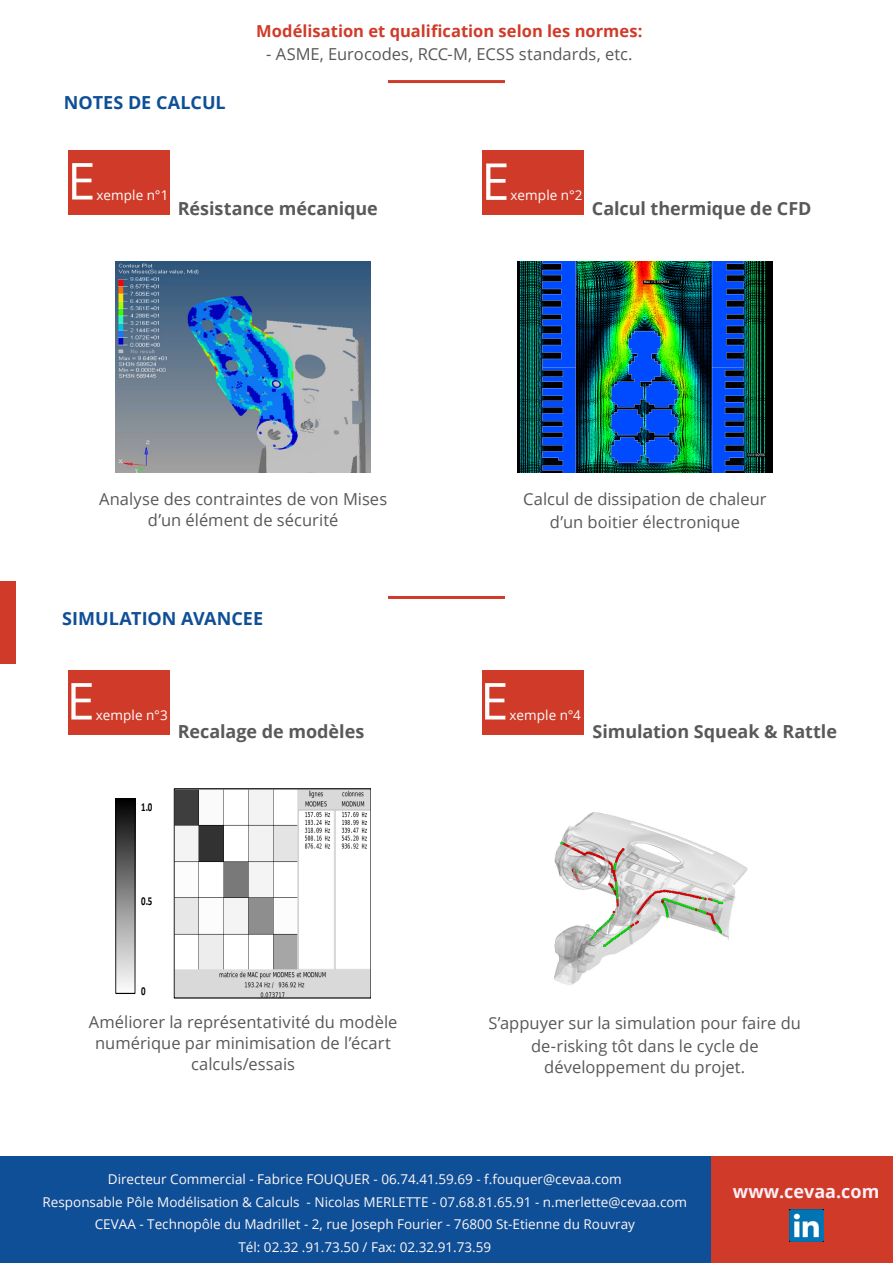
<style>
.page{position:relative;width:893px;height:1263px;background:#fff}
.page>*{position:absolute;margin:0;border:0;box-sizing:border-box;transform-origin:0 0}
.Symbol{font:51px "Open Sans";color:#fff}
.Text_3{font:700 18px "Open Sans";letter-spacing:-.005em;color:#585958}
.Box_-_Title{font:700 18px "Open Sans";color:#0f4f96}
.t1{font:700 18px "Open Sans";color:#fdeff5}
.Box_-_Title-2{font:16.5px/21px "Open Sans";color:#585857;text-align:center}
.Box_-_Title-3{font:700 16.5px "Open Sans";color:#d03b29}
.t2{font:13.5px "Open Sans";color:#fef7f6}
.Symbol-2{font:13.5px "Open Sans";letter-spacing:.01em;color:#fff}
.t3{font:700 12.15px "Calibri";color:#000;scale:.73 1}
</style>
<div class="page">
<div style="left:727px;top:1157px;width:166px;height:106px;background:#d03b29"></div>
<div style="left:710px;top:1157px;width:119px;height:106px;background:#d03b29"></div>
<div style="left:0;top:1157px;width:710px;height:106px;background:#0f4f97"></div>
<div style="left:68px;top:150px;width:102px;height:65px;background:#d03b29"></div>
<img style="left:789px;top:1210px;width:34px;height:32px">
<div style="left:0;top:580px;width:15px;height:83px;background:#d03b29"></div>
<hr style="left:388px;top:80px;width:117px;height:3px;background:#d03b29">
<div style="left:483px;top:150px;width:101px;height:65px;background:#d03b29"></div>
<div style="left:68px;top:670px;width:102px;height:65px;background:#d03b29"></div>
<div style="left:482px;top:670px;width:102px;height:65px;background:#d03b29"></div>
<img style="left:517px;top:262px;width:255px;height:210px">
<hr style="left:388px;top:596px;width:117px;height:3px;background:#d03b29">
<img style="left:116px;top:262px;width:255px;height:210px">
<img style="left:554px;top:812px;width:194px;height:173px">
<img style="left:176px;top:791px;width:193px;height:205px">
<div style="left:116px;top:799px;width:19px;height:194px;background:linear-gradient(to bottom,#050505,#fff)"></div>
<div style="left:116px;top:799px;width:19px;height:195px;border:1px solid #000"></div>
<p class="Box_-_Title" style="left:64px;top:89px;width:164px">NOTES DE CALCUL</p>
<p class="Box_-_Title-3" style="left:256px;top:19px;width:388px">Modélisation et qualification selon les normes:</p>
<p class="Box_-_Title-2" style="left:266px;top:43px;width:368px">- ASME, Eurocodes, RCC-M, ECSS standards, etc.</p>
<p class="Symbol" style="left:67px;top:146px;width:30px">E</p>
<p class="Symbol-2" style="left:97px;top:185px;width:73px">xemple n°1</p>
<p class="Text_3" style="left:178px;top:196px;width:202px">Résistance mécanique</p>
<p class="Symbol" style="left:481px;top:146px;width:30px">E</p>
<p class="Symbol-2" style="left:510px;top:186px;width:74px">xemple n°2</p>
<p class="Text_3" style="left:592px;top:196px;width:221px">Calcul thermique de CFD</p>
<p class="Box_-_Title-2" style="left:99px;top:488px;width:290px">Analyse des contraintes de von Mises d’un élément de sécurité</p>
<p class="Box_-_Title" style="left:62px;top:606px;width:202px">SIMULATION AVANCEE</p>
<p class="Box_-_Title-2" style="left:523px;top:488px;width:245px">Calcul de dissipation de chaleur</p>
<p class="Box_-_Title-2" style="left:550px;top:511px;width:192px">d’un boitier électronique</p>
<p class="Symbol" style="left:66px;top:666px;width:30px">E</p>
<p class="Symbol-2" style="left:96px;top:705px;width:74px">xemple n°3</p>
<p class="Symbol" style="left:480px;top:666px;width:30px">E</p>
<p class="Symbol-2" style="left:509px;top:705px;width:73px">xemple n°4</p>
<p class="Text_3" style="left:178px;top:718px;width:188px">Recalage de modèles</p>
<p class="Text_3" style="left:592px;top:718px;width:246px">Simulation Squeak &amp; Rattle</p>
<p class="t3" style="left:141px;top:798px;width:17px">1.0</p>
<p class="t3" style="left:141px;top:892px;width:17px">0.5</p>
<p class="t3" style="left:141px;top:982px;width:8px">0</p>
<p class="Box_-_Title-2" style="left:89px;top:1011px;width:310px">Améliorer la représentativité du modèle numérique par minimisation de l’écart calculs/essais</p>
<p class="Box_-_Title-2" style="left:489px;top:1012px;width:314px">S’appuyer sur la simulation pour faire du</p>
<p class="Box_-_Title-2" style="left:531px;top:1035px;width:229px">de-risking tôt dans le cycle de développement du projet.</p>
<p class="t2" style="left:108px;top:1170px;width:515px">Directeur Commercial - Fabrice FOUQUER - 06.74.41.59.69 - f.fouquer@cevaa.com</p>
<p class="t2" style="left:43px;top:1192px;width:646px">Responsable Pôle Modélisation &amp; Calculs - Nicolas MERLETTE - 07.68.81.65.91 - n.merlette@cevaa.com</p>
<p class="t2" style="left:95px;top:1215px;width:542px">CEVAA - Technopôle du Madrillet - 2, rue Joseph Fourier - 76800 St-Etienne du Rouvray</p>
<p class="t2" style="left:238px;top:1237px;width:254px">Tél: 02.32 .91.73.50 / Fax: 02.32.91.73.59</p>
<p class="t1" style="left:733px;top:1178px;width:148px">www.cevaa.com</p>
</div>
